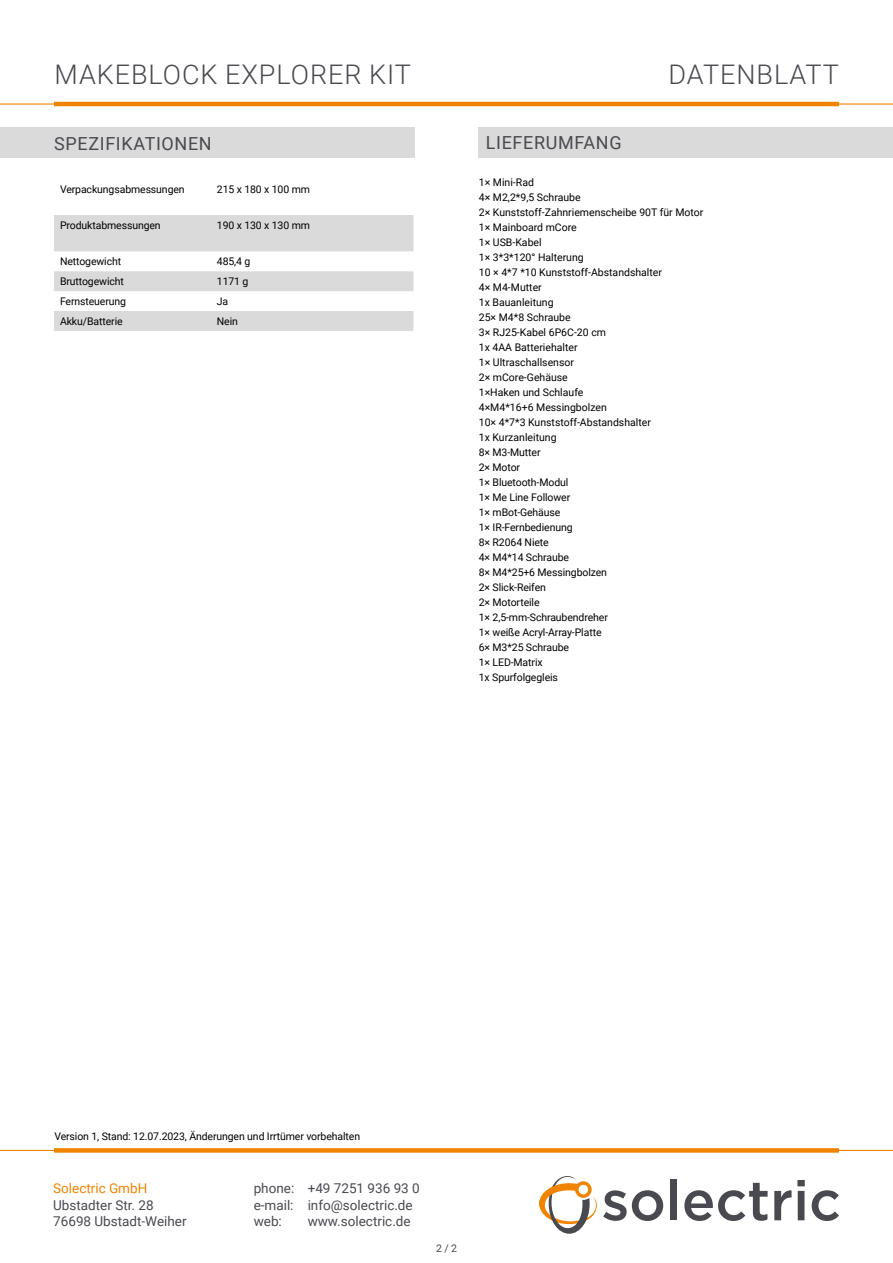
<style>
.page{position:relative;width:893px;height:1263px;background:#fff}
.page>*{position:absolute;margin:0;border:0;box-sizing:border-box;transform-origin:0 0}
.t1{font:300 27px "Roboto";letter-spacing:.035em;color:#494950}
.t2{font:18px "Roboto";letter-spacing:.035em;color:#494950}
.t3{font:13.5px/16.5px "Roboto";color:#494950}
.t4{font:13.5px "Roboto";color:#f08300}
.t5{font:10.5px/15px "Roboto";letter-spacing:-.01em;color:#000}
.t6{font:10.5px "Roboto";color:#494950}
</style>
<div class="page">
<hr style="left:0;top:103px;width:893px;height:2px;background:#f08300">
<hr style="left:54px;top:102px;width:785px;height:4px;background:#f08300">
<div style="left:478px;top:127px;width:415px;height:31px;background:#dadada"></div>
<div style="left:0;top:128px;width:415px;height:30px;background:#dadada"></div>
<hr style="left:0;top:1150px;width:893px;height:1px;background:#f08300">
<svg style="left:603px;top:1190px;width:60px;height:31px"></svg>
<div style="left:670px;top:1179px;width:7px;height:41px;background:#494950"></div>
<svg style="left:684px;top:1183px;width:84px;height:38px"></svg>
<svg style="left:774px;top:1190px;width:17px;height:30px"></svg>
<svg style="left:797px;top:1180px;width:8px;height:40px"></svg>
<svg style="left:812px;top:1190px;width:27px;height:31px"></svg>
<svg style="left:539px;top:1176px;width:58px;height:58px"></svg>
<div style="left:54px;top:1148px;width:785px;height:5px;background:#f08300"></div>
<svg style="left:54px;top:215px;width:360px;height:116px"></svg>
<h1 class="t1" style="left:54px;top:56px;width:358px">MAKEBLOCK EXPLORER KIT</h1>
<h1 class="t1" style="left:669px;top:56px;width:172px">DATENBLATT</h1>
<h2 class="t2" style="left:54px;top:131px;width:159px">SPEZIFIKATIONEN</h2>
<h2 class="t2" style="left:486px;top:130px;width:137px">LIEFERUMFANG</h2>
<p class="t5" style="left:60px;top:181px;width:126px">Verpackungsabmessungen</p>
<p class="t5" style="left:217px;top:181px;width:95px">215 x 180 x 100 mm</p>
<p class="t5" style="left:60px;top:217px;width:102px">Produktabmessungen</p>
<p class="t5" style="left:217px;top:217px;width:95px">190 x 130 x 130 mm</p>
<p class="t5" style="left:60px;top:254px;width:63px">Nettogewicht</p>
<p class="t5" style="left:217px;top:254px;width:35px">485,4 g</p>
<p class="t5" style="left:60px;top:274px;width:65px">Bruttogewicht</p>
<p class="t5" style="left:217px;top:274px;width:33px">1171 g</p>
<p class="t5" style="left:60px;top:293px;width:68px">Fernsteuerung</p>
<p class="t5" style="left:217px;top:293px;width:13px">Ja</p>
<p class="t5" style="left:60px;top:313px;width:64px">Akku/Batterie</p>
<p class="t5" style="left:217px;top:313px;width:23px">Nein</p>
<p class="t5" style="left:479px;top:174px;width:226px">1× Mini-Rad<br>4× M2,2*9,5 Schraube<br>2× Kunststoff-Zahnriemenscheibe 90T für Motor<br>1× Mainboard mCore<br>1× USB-Kabel<br>1× 3*3*120° Halterung<br>10 × 4*7 *10 Kunststoff-Abstandshalter<br>4× M4-Mutter<br>1x Bauanleitung<br>25× M4*8 Schraube<br>3× RJ25-Kabel 6P6C-20 cm<br>1x 4AA Batteriehalter<br>1× Ultraschallsensor<br>2× mCore-Gehäuse<br>1×Haken und Schlaufe<br>4×M4*16+6 Messingbolzen<br>10× 4*7*3 Kunststoff-Abstandshalter<br>1x Kurzanleitung<br>8× M3-Mutter<br>2× Motor<br>1× Bluetooth-Modul<br>1× Me Line Follower<br>1× mBot-Gehäuse<br>1× IR-Fernbedienung<br>8× R2064 Niete<br>4× M4*14 Schraube<br>8× M4*25+6 Messingbolzen<br>2× Slick-Reifen<br>2× Motorteile<br>1× 2,5-mm-Schraubendreher<br>1× weiße Acryl-Array-Platte<br>6× M3*25 Schraube<br>1× LED-Matrix<br>1x Spurfolgegleis</p>
<p class="t5" style="left:54px;top:1129px;width:307px">Version 1, Stand: 12.07.2023, Änderungen und Irrtümer vorbehalten</p>
<p class="t4" style="left:53px;top:1179px;width:96px">Solectric GmbH</p>
<p class="t3" style="left:53px;top:1196px;width:135px">Ubstadter Str. 28<br>76698 Ubstadt-Weiher</p>
<p class="t3" style="left:254px;top:1180px;width:168px">phone: +49 7251 936 93 0 e-mail: info@solectric.de web:</p>
<p class="t3" style="left:308px;top:1213px;width:104px">www.solectric.de</p>
<p class="t6" style="left:436px;top:1241px;width:22px">2 / 2</p>
</div>
